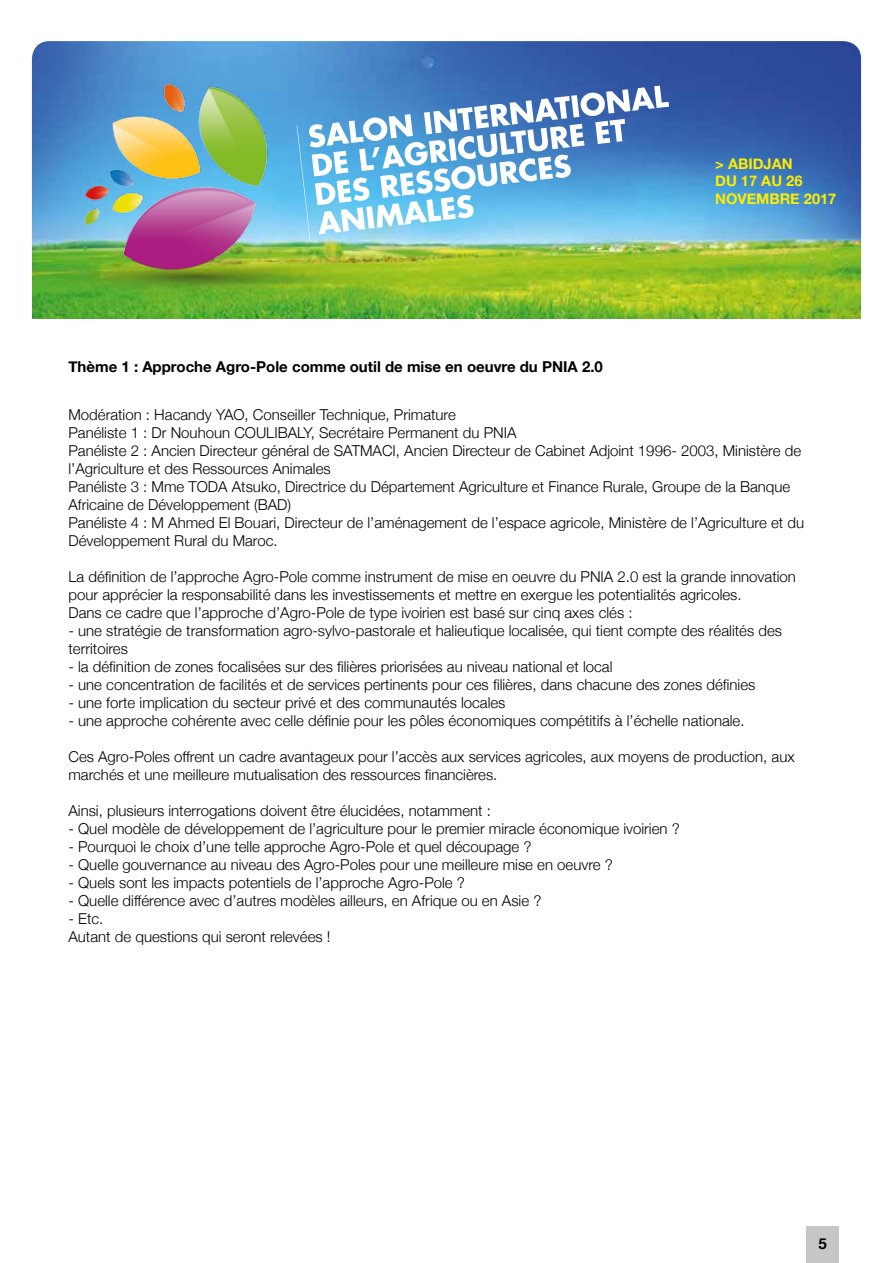
<style>
.page{position:relative;width:893px;height:1263px;background:#fff}
.page>*{position:absolute;margin:0;border:0;box-sizing:border-box;transform-origin:0 0}
.t1{font:300 15px/18px "Helvetica Neue";color:#000}
.t2{font:700 15px "Helvetica Neue";color:#000}
.t3{font:700 14.7px/17.5px "Helvetica Neue";color:#ffed00}
</style>
<div class="page">
<div style="left:806px;top:1227px;width:33px;height:36px;background:#c6c6c6"></div>
<img style="left:32px;top:41px;width:829px;height:278px">
<img style="left:32px;top:54px;width:389px;height:250px">
<svg style="left:297px;top:86px;width:372px;height:153px"></svg>
<p class="t3" style="left:715px;top:154px;width:123px">&gt; ABIDJAN<br>DU 17 AU 26<br>NOVEMBRE 2017</p>
<p class="t2" style="left:68px;top:353px;width:536px">Thème 1 : Approche Agro-Pole comme outil de mise en oeuvre du PNIA 2.0</p>
<p class="t1" style="left:68px;top:405px;width:737px">Modération : Hacandy YAO, Conseiller Technique, Primature<br>Panéliste 1 : Dr Nouhoun COULIBALY, Secrétaire Permanent du PNIA<br>Panéliste 2 : Ancien Directeur général de SATMACI, Ancien Directeur de Cabinet Adjoint 1996- 2003, Ministère de l’Agriculture et des Ressources Animales<br>Panéliste 3 : Mme TODA Atsuko, Directrice du Département Agriculture et Finance Rurale, Groupe de la Banque Africaine de Développement (BAD)<br>Panéliste 4 : M Ahmed El Bouari, Directeur de l’aménagement de l’espace agricole, Ministère de l’Agriculture et du Développement Rural du Maroc.</p>
<p class="t1" style="left:68px;top:567px;width:729px">La définition de l’approche Agro-Pole comme instrument de mise en oeuvre du PNIA 2.0 est la grande innovation pour apprécier la responsabilité dans les investissements et mettre en exergue les potentialités agricoles.<br>Dans ce cadre que l’approche d’Agro-Pole de type ivoirien est basé sur cinq axes clés :</p>
<p class="t1" style="left:68px;top:621px;width:715px">- une stratégie de transformation agro-sylvo-pastorale et halieutique localisée, qui tient compte des réalités des territoires</p>
<p class="t1" style="left:68px;top:657px;width:546px">- la définition de zones focalisées sur des filières priorisées au niveau national et local</p>
<p class="t1" style="left:68px;top:675px;width:688px">- une concentration de facilités et de services pertinents pour ces filières, dans chacune des zones définies</p>
<p class="t1" style="left:68px;top:693px;width:439px">- une forte implication du secteur privé et des communautés locales</p>
<p class="t1" style="left:68px;top:711px;width:678px">- une approche cohérente avec celle définie pour les pôles économiques compétitifs à l’échelle nationale.</p>
<p class="t1" style="left:68px;top:747px;width:728px">Ces Agro-Poles offrent un cadre avantageux pour l’accès aux services agricoles, aux moyens de production, aux marchés et une meilleure mutualisation des ressources financières.</p>
<p class="t1" style="left:68px;top:801px;width:424px">Ainsi, plusieurs interrogations doivent être élucidées, notamment :</p>
<p class="t1" style="left:68px;top:819px;width:613px">- Quel modèle de développement de l’agriculture pour le premier miracle économique ivoirien ?</p>
<p class="t1" style="left:68px;top:837px;width:464px">- Pourquoi le choix d’une telle approche Agro-Pole et quel découpage ?</p>
<p class="t1" style="left:68px;top:855px;width:546px">- Quelle gouvernance au niveau des Agro-Poles pour une meilleure mise en oeuvre ?</p>
<p class="t1" style="left:68px;top:873px;width:398px">- Quels sont les impacts potentiels de l’approche Agro-Pole ?</p>
<p class="t1" style="left:68px;top:891px;width:474px">- Quelle différence avec d’autres modèles ailleurs, en Afrique ou en Asie ?</p>
<p class="t1" style="left:68px;top:909px;width:264px">- Etc.<br>Autant de questions qui seront relevées !</p>
<p class="t2" style="left:818px;top:1230px;width:10px">5</p>
</div>
